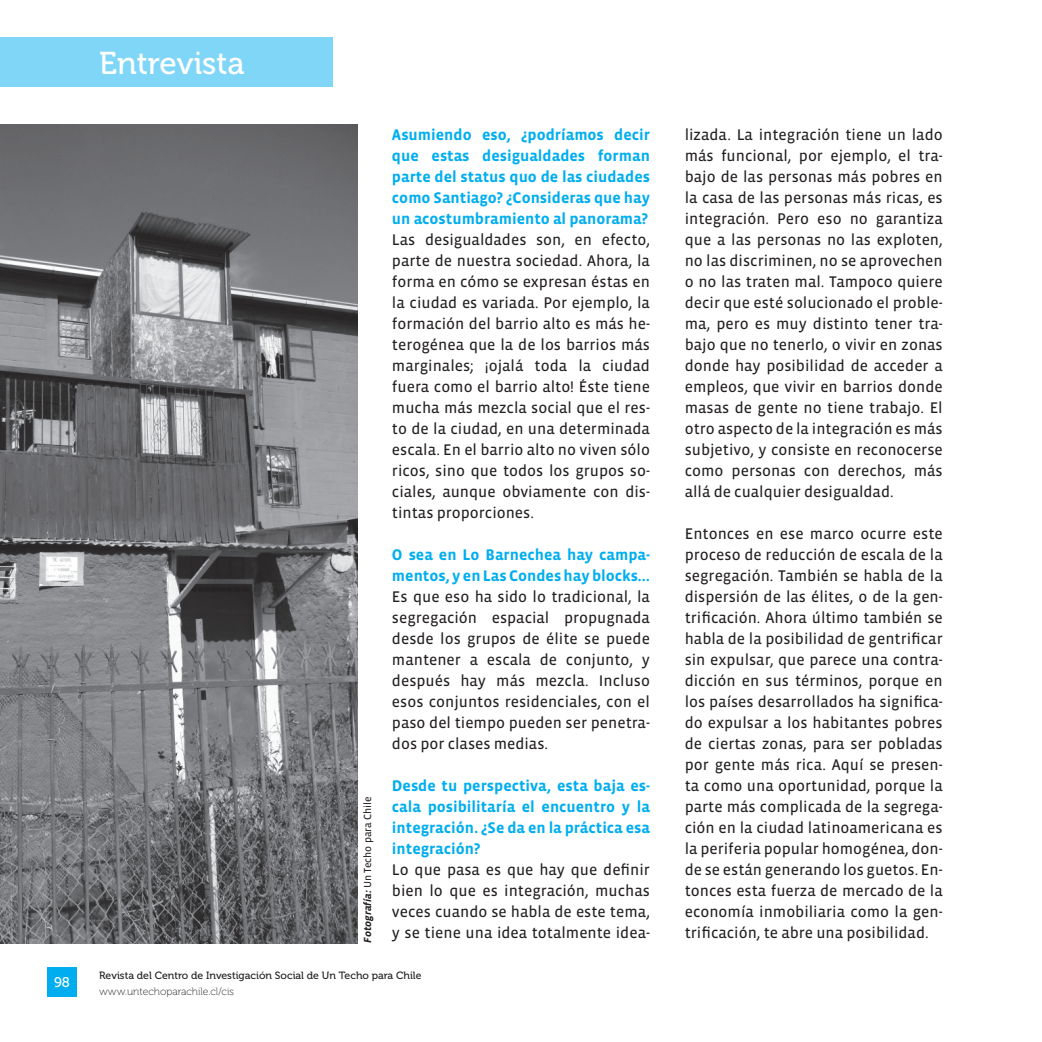
<style>
.page{position:relative;width:1042px;height:1042px;background:#fff}
.page>*{position:absolute;margin:0;border:0;box-sizing:border-box;transform-origin:0 0}
.t1{font:31.5px "Museo 500";color:#fff}
.t2{font:15.75px/21px "Vista Sans Reg";color:#231f20;text-align:justify}
.t3{font:700 15.75px/21px "Vista Sans";color:#00aeef;text-align:justify}
.t4{font:14px "Museo 500";color:#fff}
.t5{font:10.5px "Museo 500";color:#231f20}
.t6{font:10.5px "Museo 100";color:#231f20}
.t7{font:10.5px "Vista Sans Reg";color:#231f20}
.s1{font-family:"Vista Sans";font-weight:700;font-style:italic}
</style>
<div class="page">
<div style="left:47px;top:967px;width:30px;height:30px;background:#00aeef"></div>
<div style="left:0;top:37px;width:332px;height:50px;background:#80d6f7"></div>
<img style="left:0;top:124px;width:357px;height:819px">
<p class="t4" style="left:54px;top:974px;width:17px">98</p>
<p class="t1" style="left:99px;top:46px;width:147px">Entrevista</p>
<p class="t7" style="left:362px;top:943px;width:148px;rotate:-90deg"><span class="s1">Fotografía:</span> Un Techo para Chile</p>
<p class="t3" style="left:392px;top:124px;width:259px">Asumiendo eso, ¿podríamos decir que estas desigualdades forman parte del status quo de las ciudades como Santiago? ¿Consideras que hay un acostumbramiento al panorama?</p>
<p class="t2" style="left:392px;top:229px;width:259px">Las desigualdades son, en efecto, parte de nuestra sociedad. Ahora, la forma en cómo se expresan éstas en la ciudad es variada. Por ejemplo, la formación del barrio alto es más he&shy;terogénea que la de los barrios más marginales; ¡ojalá toda la ciudad fuera como el barrio alto! Éste tiene mucha más mezcla social que el res&shy;to de la ciudad, en una determinada escala. En el barrio alto no viven sólo ricos, sino que todos los grupos so&shy;ciales, aunque obviamente con dis&shy;tintas proporciones.</p>
<p class="t3" style="left:392px;top:544px;width:259px">O sea en Lo Barnechea hay campa&shy;mentos, y en Las Condes hay blocks…</p>
<p class="t2" style="left:392px;top:586px;width:259px">Es que eso ha sido lo tradicional, la segregación espacial propugnada desde los grupos de élite se puede mantener a escala de conjunto, y después hay más mezcla. Incluso esos conjuntos residenciales, con el paso del tiempo pueden ser penetra&shy;dos por clases medias.</p>
<p class="t3" style="left:392px;top:775px;width:259px">Desde tu perspectiva, esta baja es&shy;cala posibilitaría el encuentro y la integración. ¿Se da en la práctica esa integración?</p>
<p class="t2" style="left:392px;top:859px;width:259px">Lo que pasa es que hay que definir bien lo que es integración, muchas veces cuando se habla de este tema, y se tiene una idea totalmente idea-</p>
<p class="t5" style="left:99px;top:970px;width:324px">Revista del Centro de Investigación Social de Un Techo para Chile</p>
<p class="t6" style="left:99px;top:986px;width:136px">www.untechoparachile.cl/cis</p>
<p class="t2" style="left:685px;top:124px;width:259px">lizada. La integración tiene un lado más funcional, por ejemplo, el tra&shy;bajo de las personas más pobres en la casa de las personas más ricas, es integración. Pero eso no garantiza que a las personas no las exploten, no las discriminen, no se aprovechen o no las traten mal. Tampoco quiere decir que esté solucionado el proble&shy;ma, pero es muy distinto tener tra&shy;bajo que no tenerlo, o vivir en zonas donde hay posibilidad de acceder a empleos, que vivir en barrios donde masas de gente no tiene trabajo. El otro aspecto de la integración es más subjetivo, y consiste en reconocerse como personas con derechos, más allá de cualquier desigualdad.</p>
<p class="t2" style="left:685px;top:523px;width:259px">Entonces en ese marco ocurre este proceso de reducción de escala de la segregación. También se habla de la dispersión de las élites, o de la gen&shy;trificación. Ahora último también se habla de la posibilidad de gentrificar sin expulsar, que parece una contra&shy;dicción en sus términos, porque en los países desarrollados ha significa&shy;do expulsar a los habitantes pobres de ciertas zonas, para ser pobladas por gente más rica. Aquí se presen&shy;ta como una oportunidad, porque la parte más complicada de la segrega&shy;ción en la ciudad latinoamericana es la periferia popular homogénea, don&shy;de se están generando los guetos. En&shy;tonces esta fuerza de mercado de la economía inmobiliaria como la gen&shy;trificación, te abre una posibilidad.</p>
</div>
